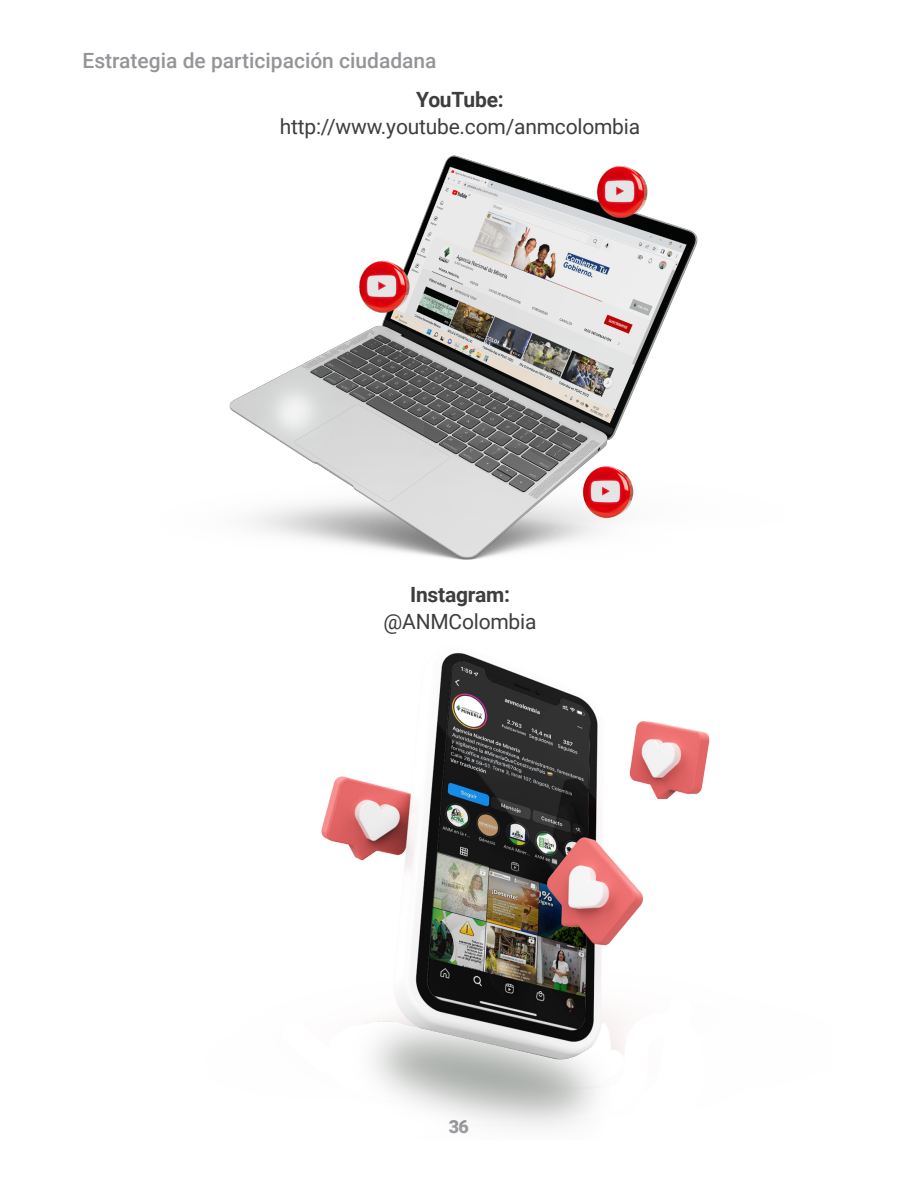
<style>
.page{position:relative;width:918px;height:1188px;background:#fff}
.page>*{position:absolute;margin:0;border:0;box-sizing:border-box;transform-origin:0 0}
.Estilo_de_párrafo_1{font:21px "Roboto";letter-spacing:-.01em;color:#3e3e3f}
.t1{font:500 21px "Roboto";color:#939598}
.Estilo_de_párrafo_1-2{font:700 21px "Roboto";letter-spacing:-.01em;color:#3e3e3f}
.t2{font:900 18px "Roboto";color:#939598}
</style>
<div class="page">
<img style="left:229px;top:155px;width:469px;height:405px">
<img style="left:321px;top:652px;width:389px;height:476px">
<p class="t1" style="left:82px;top:45px;width:356px">Estrategia de participación ciudadana</p>
<p class="Estilo_de_párrafo_1-2" style="left:416px;top:85px;width:89px">YouTube:</p>
<p class="Estilo_de_párrafo_1" style="left:280px;top:112px;width:362px">http://www.youtube.com/anmcolombia</p>
<p class="Estilo_de_párrafo_1-2" style="left:410px;top:580px;width:101px">Instagram:</p>
<p class="Estilo_de_párrafo_1" style="left:384px;top:607px;width:154px">@ANMColombia</p>
<p class="t2" style="left:449px;top:1114px;width:22px">36</p>
</div>
